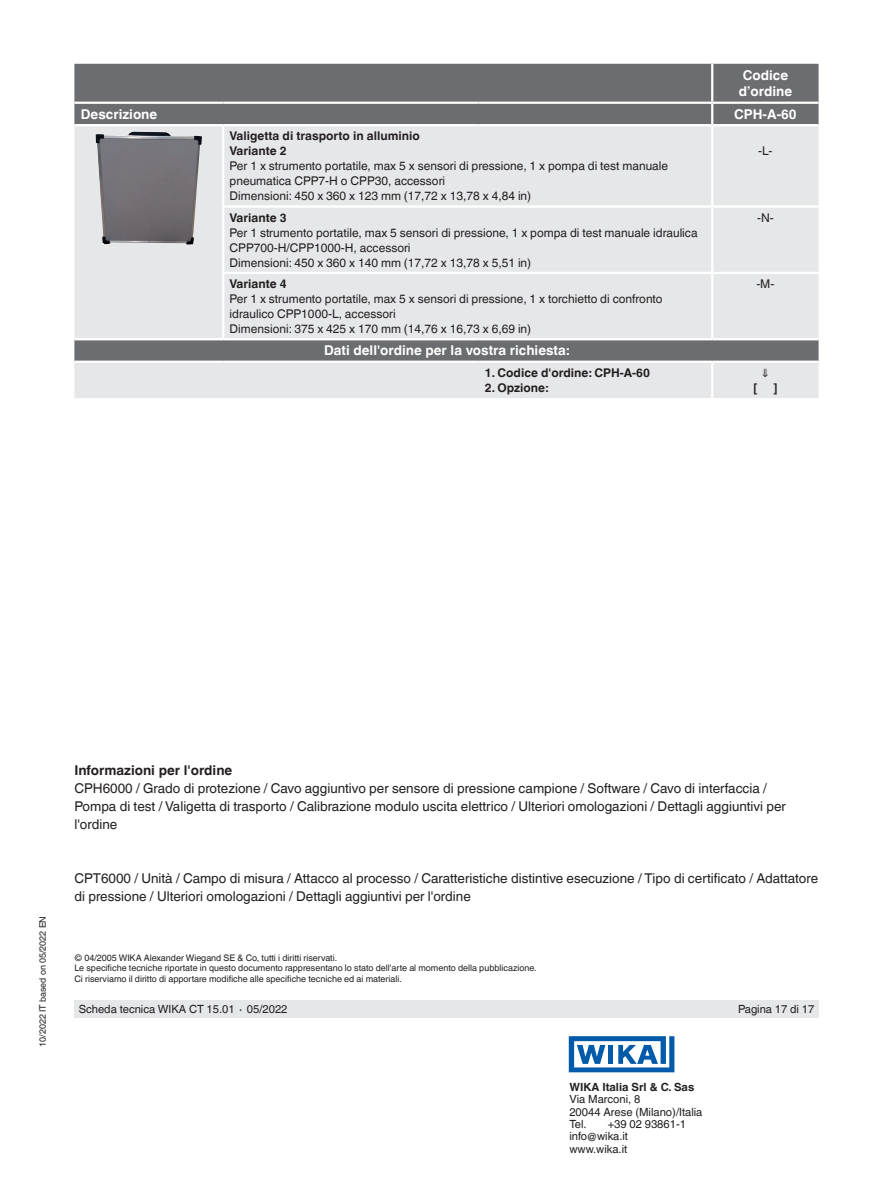
<style>
.page{position:relative;width:893px;height:1188px;background:#fff}
.page>*{position:absolute;margin:0;border:0;box-sizing:border-box;transform-origin:0 0}
.t1{font:13.5px/18px "Helvetica World";color:#231f20}
.t2{font:700 13.5px/16.5px "Helvetica World";color:#fff}
.t3{font:700 13.5px "Helvetica World";color:#231f20}
.t4{font:12px/15px "Helvetica World";color:#231f20}
.t5{font:700 12px/15px "Helvetica World";color:#231f20}
.t6{font:11.25px/12.3px "Helvetica World";color:#231f20}
.t7{font:700 11.25px "Helvetica World";color:#231f20}
.t8{font:9px/10.5px "Helvetica World";color:#231f20}
</style>
<div class="page">
<div style="left:74px;top:1000px;width:745px;height:18px;background:#e6e7e9"></div>
<svg style="left:569px;top:1036px;width:105px;height:36px"></svg>
<div style="left:74px;top:64px;width:745px;height:60px;background:#6c6d70"></div>
<svg style="left:74px;top:126px;width:745px;height:272px;background:#dcdddf"></svg>
<hr style="left:74px;top:338px;width:149px;height:2px;background:#fff">
<hr style="left:223px;top:338px;width:255px;height:2px;background:#fff">
<hr style="left:478px;top:338px;width:234px;height:2px;background:#fff">
<hr style="left:712px;top:338px;width:107px;height:2px;background:#fff">
<hr style="left:711px;top:64px;width:2px;height:38px;background:#fff">
<hr style="left:74px;top:102px;width:149px;height:2px;background:#fff">
<hr style="left:223px;top:102px;width:255px;height:2px;background:#fff">
<hr style="left:478px;top:102px;width:234px;height:2px;background:#fff">
<hr style="left:712px;top:102px;width:107px;height:2px;background:#fff">
<hr style="left:711px;top:104px;width:2px;height:20px;background:#fff">
<hr style="left:711px;top:126px;width:2px;height:79px;background:#fff">
<hr style="left:222px;top:205px;width:256px;height:3px;background:#fff">
<hr style="left:478px;top:205px;width:234px;height:3px;background:#fff">
<hr style="left:712px;top:205px;width:107px;height:3px;background:#fff">
<hr style="left:711px;top:208px;width:2px;height:64px;background:#fff">
<hr style="left:222px;top:272px;width:256px;height:2px;background:#fff">
<hr style="left:478px;top:272px;width:234px;height:2px;background:#fff">
<hr style="left:712px;top:272px;width:107px;height:2px;background:#fff">
<hr style="left:711px;top:274px;width:2px;height:64px;background:#fff">
<hr style="left:74px;top:361px;width:149px;height:2px;background:#fff">
<hr style="left:223px;top:361px;width:255px;height:2px;background:#fff">
<hr style="left:478px;top:361px;width:234px;height:2px;background:#fff">
<hr style="left:712px;top:361px;width:107px;height:2px;background:#fff">
<hr style="left:711px;top:363px;width:2px;height:35px;background:#fff">
<hr style="left:222px;top:126px;width:2px;height:79px;background:#fff">
<hr style="left:222px;top:208px;width:2px;height:64px;background:#fff">
<hr style="left:222px;top:274px;width:2px;height:64px;background:#fff">
<img style="left:96px;top:132px;width:106px;height:113px">
<p class="t2" style="left:739px;top:67px;width:55px">Codice d’ordine</p>
<p class="t2" style="left:81px;top:106px;width:78px">Descrizione</p>
<p class="t2" style="left:734px;top:106px;width:64px">CPH-A-60</p>
<p class="t5" style="left:230px;top:129px;width:192px">Valigetta di trasporto in alluminio<br>Variante 2</p>
<p class="t4" style="left:230px;top:159px;width:440px">Per 1 x strumento portatile, max 5 x sensori di pressione, 1 x pompa di test manuale pneumatica CPP7-H o CPP30, accessori<br>Dimensioni: 450 x 360 x 123 mm (17,72 x 13,78 x 4,84 in)</p>
<p class="t4" style="left:758px;top:144px;width:16px">-L-</p>
<p class="t5" style="left:230px;top:210px;width:59px">Variante 3</p>
<p class="t4" style="left:230px;top:225px;width:470px">Per 1 strumento portatile, max 5 sensori di pressione, 1 x pompa di test manuale idraulica<br>CPP700-H/CPP1000-H, accessori<br>Dimensioni: 450 x 360 x 140 mm (17,72 x 13,78 x 5,51 in)</p>
<p class="t5" style="left:230px;top:276px;width:59px">Variante 4</p>
<p class="t4" style="left:230px;top:291px;width:435px">Per 1 x strumento portatile, max 5 x sensori di pressione, 1 x torchietto di confronto idraulico CPP1000-L, accessori<br>Dimensioni: 375 x 425 x 170 mm (14,76 x 16,73 x 6,69 in)</p>
<p class="t2" style="left:324px;top:342px;width:247px">Dati dell'ordine per la vostra richiesta:</p>
<p class="t5" style="left:485px;top:365px;width:167px">1. Codice d'ordine: CPH-A-60</p>
<p class="t5" style="left:485px;top:380px;width:65px">2. Opzione:</p>
<p class="t4" style="left:757px;top:210px;width:18px">-N-</p>
<p class="t4" style="left:756px;top:276px;width:20px">-M-</p>
<p class="t4" style="left:762px;top:365px;width:9px">⇓</p>
<p class="t5" style="left:753px;top:380px;width:5px">[</p>
<p class="t5" style="left:773px;top:380px;width:5px">]</p>
<p class="t8" style="left:37px;top:1047px;width:132px;rotate:-90deg">10/2022 IT based on 05/2022 EN</p>
<p class="t3" style="left:74px;top:762px;width:159px">Informazioni per l'ordine</p>
<p class="t1" style="left:74px;top:779px;width:713px">CPH6000 / Grado di protezione / Cavo aggiuntivo per sensore di pressione campione / Software / Cavo di interfaccia /<br>Pompa di test / Valigetta di trasporto / Calibrazione modulo uscita elettrico / Ulteriori omologazioni / Dettagli aggiuntivi per l'ordine</p>
<p class="t1" style="left:74px;top:869px;width:745px">CPT6000 / Unità / Campo di misura / Attacco al processo / Caratteristiche distintive esecuzione / Tipo di certificato / Adattatore di pressione / Ulteriori omologazioni / Dettagli aggiuntivi per l'ordine</p>
<p class="t8" style="left:74px;top:952px;width:464px">© 04/2005 WIKA Alexander Wiegand SE &amp; Co, tutti i diritti riservati.<br>Le specifiche tecniche riportate in questo documento rappresentano lo stato dell'arte al momento della pubblicazione.<br>Ci riserviamo il diritto di apportare modifiche alle specifiche tecniche ed ai materiali.</p>
<p class="t6" style="left:79px;top:1003px;width:210px">Scheda tecnica WIKA CT 15.01 ∙ 05/2022</p>
<p class="t6" style="left:738px;top:1003px;width:78px">Pagina 17 di 17</p>
<p class="t7" style="left:569px;top:1081px;width:126px">WIKA Italia Srl &amp; C. Sas</p>
<p class="t6" style="left:569px;top:1093px;width:135px">Via Marconi, 8<br>20044 Arese (Milano)/Italia<br>Tel.</p>
<p class="t6" style="left:569px;top:1118px;width:118px;text-indent:38px">+39 02 93861-1 info@wika.it www.wika.it</p>
</div>
